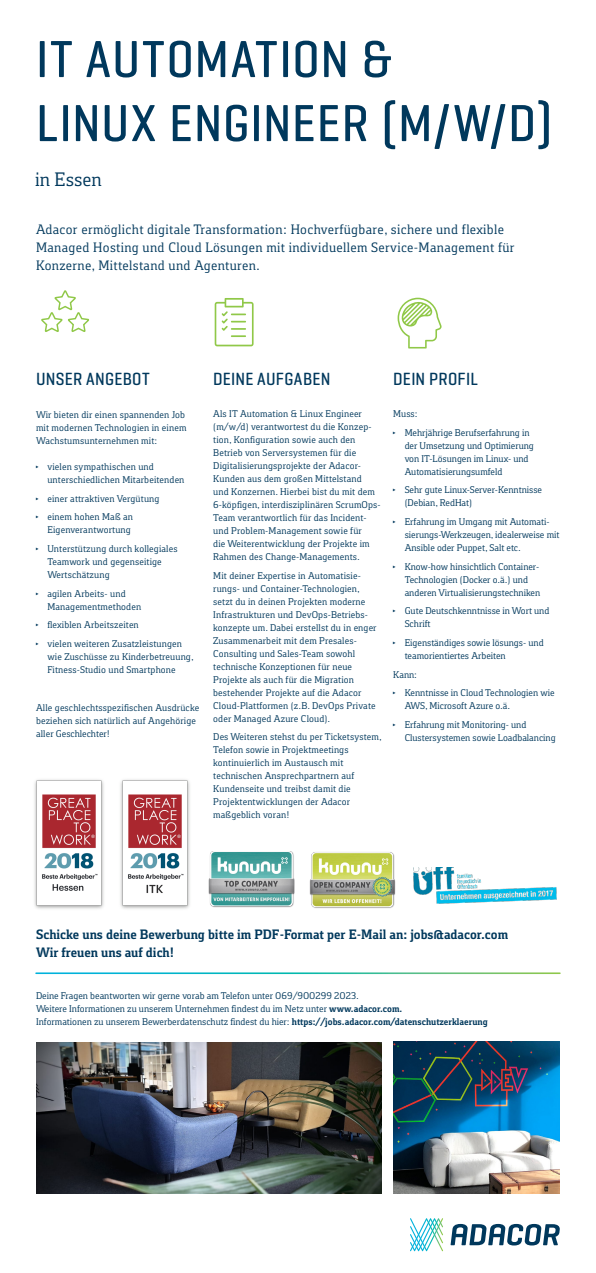
<style>
.page{position:relative;width:596px;height:1273px;background:#fff}
.page>*{position:absolute;margin:0;border:0;box-sizing:border-box;transform-origin:0 0}
.Absatzformat_1{font:500 53px/64px "Geogrotesque Cond";letter-spacing:.02em;color:#00385c}
.Absatzformat_1-2{font:20px "Foral Pro";color:#00385c}
.Absatzformat_1-3{font:500 18px "Geogrotesque Cond";letter-spacing:.015em;color:#00385c}
.Absatzformat_1-4{font:14px/18px "Foral Pro";letter-spacing:.025em;color:#00385c}
.Absatzformat_1-5{font:700 14px "Foral Pro";color:#00385c}
.Tabelle{font:10px/13px "Foral Pro";letter-spacing:.015em;color:#00385c}
.Absatzformat_1-6{font:10px/13px "Foral Pro";color:#00385c}
.copy{font:10px "Foral Pro";letter-spacing:.015em;color:#00385c}
.s1{font-weight:700}
</style>
<div class="page">
<svg style="left:214px;top:298px;width:39px;height:48px"></svg>
<svg style="left:397px;top:298px;width:44px;height:50px"></svg>
<img style="left:393px;top:1041px;width:166px;height:152px">
<img style="left:36px;top:1042px;width:345px;height:152px">
<svg style="left:450px;top:1224px;width:109px;height:21px"></svg>
<svg style="left:410px;top:1218px;width:33px;height:33px"></svg>
<img style="left:34px;top:779px;width:70px;height:130px">
<img style="left:120px;top:779px;width:70px;height:130px">
<img style="left:413px;top:867px;width:144px;height:37px">
<img style="left:208px;top:851px;width:86px;height:56px">
<img style="left:309px;top:852px;width:86px;height:56px">
<svg style="left:41px;top:290px;width:48px;height:42px"></svg>
<p class="Absatzformat_1" style="left:36px;top:26px;width:517px">IT AUTOMATION &amp;<br>LINUX ENGINEER (M/W/D)</p>
<p class="Absatzformat_1-2" style="left:35px;top:167px;width:68px">in Essen</p>
<p class="Absatzformat_1-4" style="left:36px;top:220px;width:479px">Adacor ermöglicht digitale Transformation: Hochverfügbare, sichere und flexible<br>Managed Hosting und Cloud Lösungen mit individuellem Service-Management für<br>Konzerne, Mittelstand und Agenturen.</p>
<p class="Absatzformat_1-3" style="left:36px;top:368px;width:115px">UNSER ANGEBOT</p>
<p class="copy" style="left:36px;top:409px;width:150px">Wir bieten dir einen spannenden Job</p>
<p class="copy" style="left:36px;top:422px;width:152px">mit modernen Technologien in einem</p>
<p class="copy" style="left:36px;top:435px;width:123px">Wachstumsunternehmen mit:</p>
<p class="Tabelle" style="left:47px;top:460px;width:138px">vielen sympathischen und unterschiedlichen Mitarbeitenden</p>
<p class="Tabelle" style="left:47px;top:492px;width:113px">einer attraktiven Vergütung</p>
<p class="Tabelle" style="left:47px;top:510px;width:87px">einem hohen Maß an<br>Eigenverantwortung</p>
<p class="Tabelle" style="left:47px;top:542px;width:132px">Unterstützung durch kollegiales<br>Teamwork und gegenseitige<br>Wertschätzung</p>
<p class="Tabelle" style="left:47px;top:587px;width:95px">agilen Arbeits- und<br>Managementmethoden</p>
<p class="Tabelle" style="left:47px;top:618px;width:93px">flexiblen Arbeitszeiten</p>
<p class="Tabelle" style="left:47px;top:637px;width:148px">vielen weiteren Zusatzleistungen wie Zuschüsse zu Kinderbetreuung,<br>Fitness-Studio und Smartphone</p>
<p class="Tabelle" style="left:36px;top:700px;width:165px">Alle geschlechtsspezifischen Ausdrücke beziehen sich natürlich auf Angehörige aller Geschlechter!</p>
<p class="Absatzformat_1-3" style="left:213px;top:368px;width:119px">DEINE AUFGABEN</p>
<p class="Tabelle" style="left:213px;top:407px;width:169px">Als IT Automation &amp; Linux Engineer (m/w/d) verantwortest du die Konzep&shy;tion, Konfiguration sowie auch den Betrieb von Serversystemen für die Digitalisierungsprojekte der Adacor-Kunden aus dem großen Mittelstand<br>und Konzernen. Hierbei bist du mit dem 6-köpfigen, interdisziplinären ScrumOps-Team verantwortlich für das Incident&shy;und Problem-Management sowie für<br>die Weiterentwicklung der Projekte im Rahmen des Change-Managements.</p>
<p class="Tabelle" style="left:213px;top:569px;width:165px">Mit deiner Expertise in Automatisie&shy;rungs- und Container-Technologien, setzt du in deinen Projekten moderne Infrastrukturen und DevOps-Betriebs&shy;konzepte um. Dabei erstellst du in enger Zusammenarbeit mit dem Presales-Consulting und Sales-Team sowohl technische Konzeptionen für neue Projekte als auch für die Migration bestehender Projekte auf die Adacor Cloud-Plattformen (z.B. DevOps Private oder Managed Azure Cloud).</p>
<p class="Tabelle" style="left:213px;top:730px;width:170px">Des Weiteren stehst du per Ticketsystem, Telefon sowie in Projektmeetings kontinuierlich im Austausch mit technischen Ansprechpartnern auf Kundenseite und treibst damit die Projektentwicklungen der Adacor maßgeblich voran!</p>
<p class="Absatzformat_1-3" style="left:393px;top:368px;width:86px">DEIN PROFIL</p>
<p class="Tabelle" style="left:393px;top:407px;width:26px">Muss:</p>
<p class="Tabelle" style="left:404px;top:426px;width:131px">Mehrjährige Berufserfahrung in der Umsetzung und Optimierung von IT-Lösungen im Linux- und<br>Automatisierungsumfeld</p>
<p class="Tabelle" style="left:404px;top:483px;width:139px">Sehr gute Linux-Server-Kenntnisse (Debian, RedHat)</p>
<p class="Tabelle" style="left:404px;top:515px;width:156px">Erfahrung im Umgang mit Automati&shy;sierungs-Werkzeugen, idealerweise mit<br>Ansible oder Puppet, Salt etc.</p>
<p class="Tabelle" style="left:404px;top:560px;width:137px">Know-how hinsichtlich Container-<br>Technologien (Docker o.ä.) und anderen Virtualisierungstechniken</p>
<p class="Tabelle" style="left:404px;top:604px;width:146px">Gute Deutschkenntnisse in Wort und<br>Schrift</p>
<p class="Tabelle" style="left:404px;top:636px;width:140px">Eigenständiges sowie lösungs- und teamorientiertes Arbeiten</p>
<p class="Tabelle" style="left:393px;top:668px;width:25px">Kann:</p>
<p class="Tabelle" style="left:404px;top:686px;width:151px">Kenntnisse in Cloud Technologien wie<br>AWS, Microsoft Azure o.ä.</p>
<p class="Tabelle" style="left:404px;top:718px;width:152px">Erfahrung mit Monitoring- und<br>Clustersystemen sowie Loadbalancing</p>
<p class="Absatzformat_1-5" style="left:36px;top:925px;width:473px">Schicke uns deine Bewerbung bitte im PDF-Format per E-Mail an: jobs@adacor.com</p>
<p class="Absatzformat_1-5" style="left:36px;top:943px;width:139px">Wir freuen uns auf dich!</p>
<p class="Absatzformat_1-6" style="left:36px;top:989px;width:367px">Deine Fragen beantworten wir gerne vorab am Telefon unter 069/900299 2023.<br>Weitere Informationen zu unserem Unternehmen findest du im Netz unter <span class="s1">www.adacor.com.</span></p>
<p class="Absatzformat_1-6" style="left:36px;top:1015px;width:453px">Informationen zu unserem Bewerberdatenschutz findest du hier: <span class="s1">https://jobs.adacor.com/datenschutzerklaerung</span></p>
</div>
